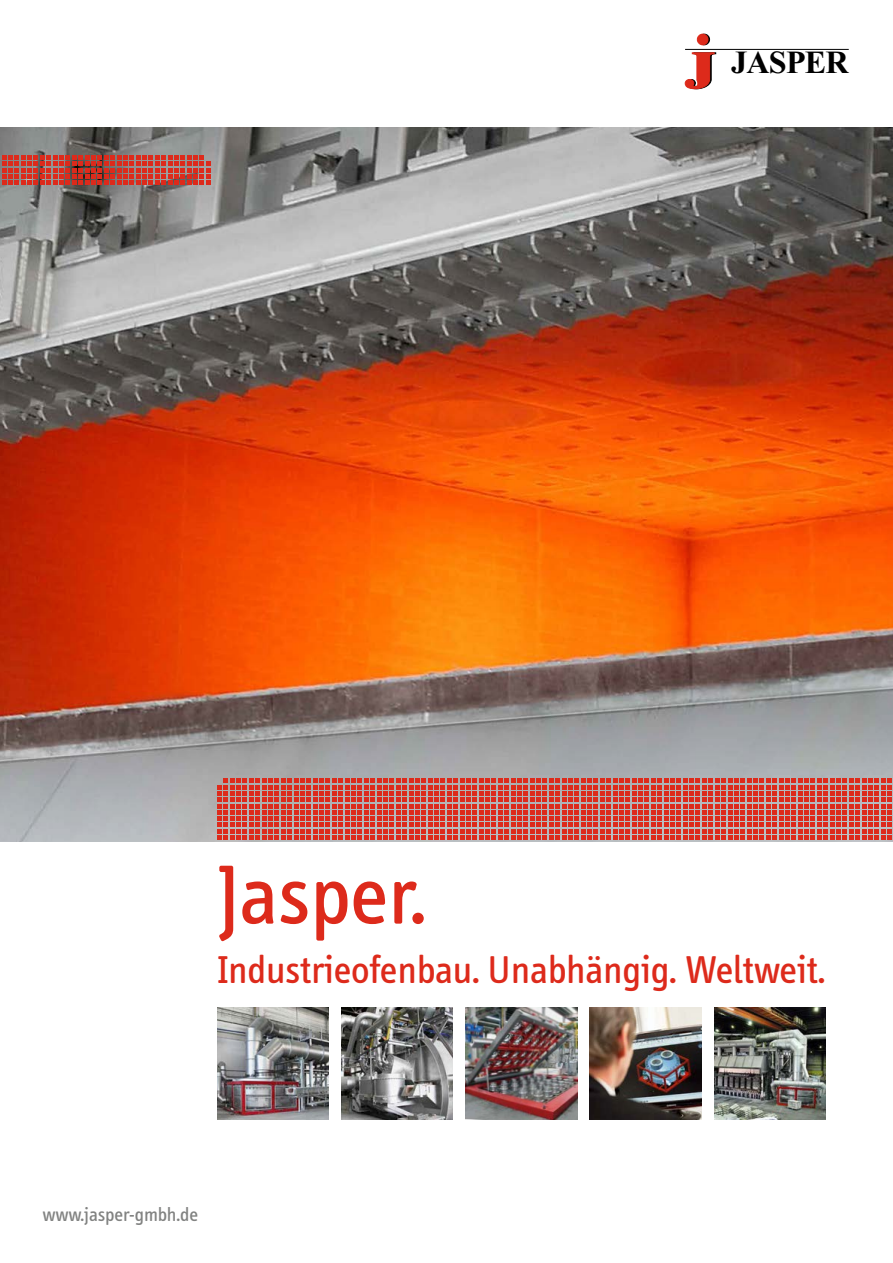
<style>
.page{position:relative;width:893px;height:1263px;background:#fff}
.page>*{position:absolute;margin:0;border:0;box-sizing:border-box;transform-origin:0 0}
.t1{font:86.25px "Info";color:#dd2a1b}
.t2{font:39.9px "Info";color:#dd2a1b}
.t3{font:700 32.25px "Times New Roman";letter-spacing:-.025em;color:#000}
.t4{font:19.8px "Info";color:#818281}
</style>
<div class="page">
<img style="left:0;top:128px;width:893px;height:714px">
<div style="left:699px;top:34px;width:11px;height:11px;background:#941b11;border-radius:50%"></div>
<div style="left:699px;top:34px;width:11px;height:11px;border:1px solid #000;border-radius:50%"></div>
<div style="left:697px;top:34px;width:11px;height:11px;background:#dd2a1b;border-radius:50%"></div>
<div style="left:697px;top:34px;width:11px;height:11px;border:1px solid #dd2a1b;border-radius:50%"></div>
<svg style="left:685px;top:53px;width:31px;height:36px"></svg>
<hr style="left:685px;top:49px;width:164px;height:1px;background:#000">
<svg style="left:2px;top:155px;width:208px;height:30px;background:#bb473c"></svg>
<svg style="left:217px;top:778px;width:675px;height:62px;background:#cd5d55"></svg>
<img style="left:217px;top:1008px;width:112px;height:111px">
<img style="left:341px;top:1008px;width:112px;height:111px">
<img style="left:466px;top:1008px;width:111px;height:111px">
<img style="left:590px;top:1008px;width:111px;height:111px">
<img style="left:714px;top:1008px;width:111px;height:111px">
<p class="t3" style="left:731px;top:43px;width:119px">JASPER</p>
<h1 class="t1" style="left:217px;top:847px;width:210px">Jasper.</h1>
<p class="t2" style="left:217px;top:948px;width:609px">Industrieofenbau. Unabhängig. Weltweit.</p>
<p class="t4" style="left:42px;top:1203px;width:157px">www.jasper-gmbh.de</p>
</div>
